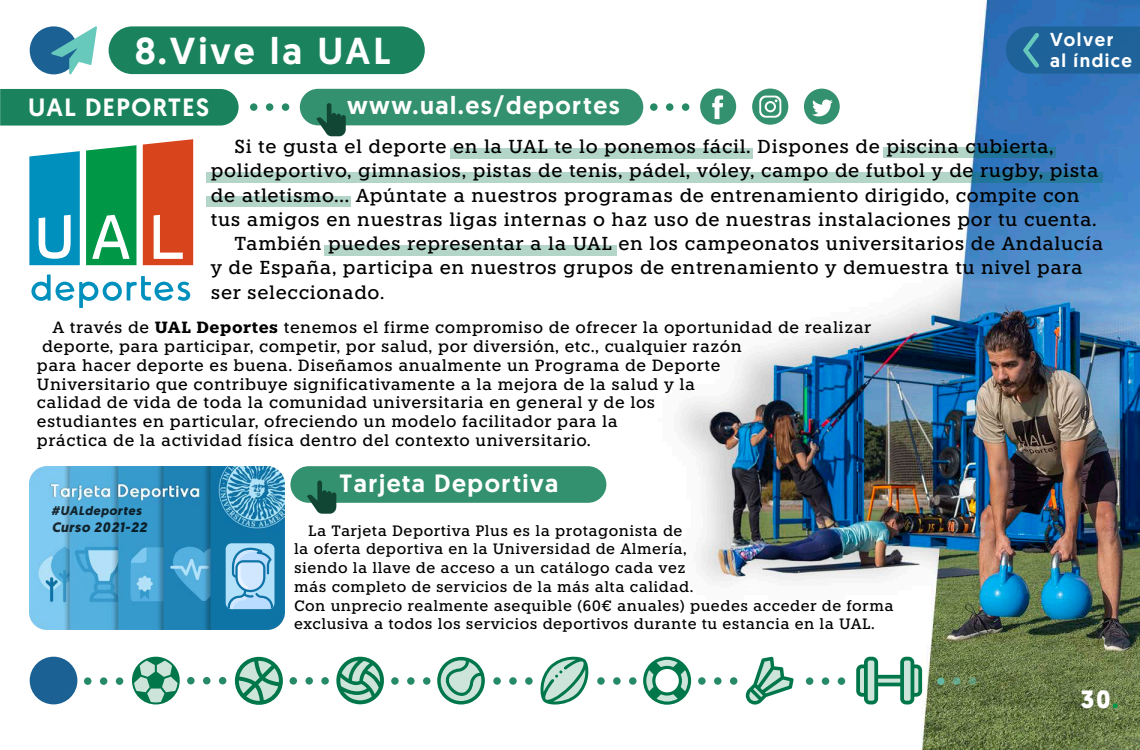
<style>
.page{position:relative;width:1140px;height:750px;background:#fff}
.page>*{position:absolute;margin:0;border:0;box-sizing:border-box;transform-origin:0 0}
.t1{font:500 37.5px "Geomanist";letter-spacing:.08em;color:#fff}
.t2{font:500 25px "Geomanist";letter-spacing:.06em;color:#fff}
.t3{font:700 25px "Geomanist";color:#fff}
.t4{font:500 18.75px "Knile";letter-spacing:.03em;color:#000}
.t5{font:500 18.75px "Geomanist";letter-spacing:.08em;color:#fff}
.t6{font:500 16.25px "Knile";letter-spacing:.03em;color:#000}
.t7{font:500 15px/18.8px "Knile";letter-spacing:.03em;color:#000}
.t8{font:italic 700 13.75px "Geomanist";letter-spacing:.05em;color:#000}
.t9{font:italic 700 12.5px "Geomanist";letter-spacing:.05em;color:#000}
.s1{font-size:17.5px}
.s2{font-weight:700}
.s3{color:#009847}
</style>
<div class="page">
<img style="left:29px;top:0;width:1111px;height:750px">
<svg style="left:856px;top:657px;width:66px;height:47px"></svg>
<svg style="left:746px;top:657px;width:48px;height:48px"></svg>
<svg style="left:643px;top:657px;width:48px;height:48px"></svg>
<svg style="left:540px;top:656px;width:49px;height:49px"></svg>
<svg style="left:437px;top:657px;width:48px;height:48px"></svg>
<svg style="left:334px;top:657px;width:52px;height:47px"></svg>
<svg style="left:235px;top:657px;width:48px;height:48px"></svg>
<svg style="left:132px;top:657px;width:48px;height:47px"></svg>
<div style="left:84px;top:677px;width:7px;height:8px;background:#278a66;border-radius:50%"></div>
<svg style="left:116px;top:677px;width:7px;height:8px"></svg>
<div style="left:100px;top:677px;width:7px;height:8px;background:#278a66;border-radius:50%"></div>
<div style="left:187px;top:677px;width:8px;height:7px;background:#278a66;border-radius:50%"></div>
<div style="left:219px;top:677px;width:7px;height:7px;background:#278a66;border-radius:50%"></div>
<div style="left:203px;top:677px;width:7px;height:7px;background:#278a66;border-radius:50%"></div>
<div style="left:290px;top:677px;width:7px;height:8px;background:#278a66;border-radius:50%"></div>
<svg style="left:321px;top:677px;width:8px;height:8px"></svg>
<svg style="left:305px;top:677px;width:8px;height:8px"></svg>
<svg style="left:391px;top:677px;width:8px;height:8px"></svg>
<svg style="left:423px;top:677px;width:8px;height:8px"></svg>
<svg style="left:407px;top:677px;width:8px;height:8px"></svg>
<svg style="left:493px;top:677px;width:8px;height:8px"></svg>
<svg style="left:525px;top:677px;width:8px;height:8px"></svg>
<svg style="left:509px;top:677px;width:8px;height:8px"></svg>
<svg style="left:597px;top:677px;width:8px;height:8px"></svg>
<svg style="left:629px;top:677px;width:8px;height:8px"></svg>
<svg style="left:613px;top:677px;width:8px;height:8px"></svg>
<svg style="left:698px;top:677px;width:8px;height:8px"></svg>
<svg style="left:730px;top:677px;width:7px;height:8px"></svg>
<svg style="left:714px;top:677px;width:8px;height:8px"></svg>
<div style="left:806px;top:677px;width:7px;height:8px;background:#278a66;border-radius:50%"></div>
<svg style="left:838px;top:677px;width:7px;height:8px"></svg>
<svg style="left:822px;top:677px;width:7px;height:8px"></svg>
<svg style="left:937px;top:677px;width:8px;height:8px"></svg>
<svg style="left:969px;top:677px;width:7px;height:8px"></svg>
<svg style="left:953px;top:677px;width:8px;height:8px"></svg>
<div style="left:30px;top:657px;width:47px;height:47px;background:#1b6194;border-radius:50%"></div>
<img style="left:30px;top:466px;width:254px;height:163px">
<div style="left:226px;top:543px;width:49px;height:66px;background:#b3e1f9;border-radius:6px"></div>
<svg style="left:228px;top:547px;width:45px;height:62px"></svg>
<div style="left:290px;top:466px;width:316px;height:37px;background:#33916f;border-radius:18px"></div>
<svg style="left:307px;top:480px;width:29px;height:34px"></svg>
<div style="left:451px;top:148px;width:302px;height:10px;background:#b3d6c9"></div>
<div style="left:206px;top:196px;width:144px;height:11px;background:#b3d6c9"></div>
<svg style="left:883px;top:148px;width:173px;height:10px;background:#6ea7b2"></svg>
<svg style="left:206px;top:172px;width:896px;height:11px;background:#9ec8c2"></svg>
<div style="left:324px;top:245px;width:293px;height:11px;background:#b3d6c9"></div>
<svg style="left:31px;top:274px;width:159px;height:34px"></svg>
<svg style="left:143px;top:139px;width:50px;height:126px;background:#db5430"></svg>
<svg style="left:86px;top:145px;width:50px;height:120px;background:#20a55e"></svg>
<svg style="left:29px;top:151px;width:51px;height:114px;background:#24a0c7"></svg>
<svg style="left:804px;top:89px;width:36px;height:35px"></svg>
<svg style="left:752px;top:89px;width:36px;height:36px"></svg>
<svg style="left:700px;top:89px;width:36px;height:36px"></svg>
<svg style="left:650px;top:103px;width:8px;height:8px"></svg>
<div style="left:682px;top:103px;width:7px;height:8px;background:#278a66;border-radius:50%"></div>
<svg style="left:666px;top:103px;width:7px;height:8px"></svg>
<div style="left:300px;top:89px;width:343px;height:36px;background:#33916f;border-radius:18px"></div>
<svg style="left:316px;top:103px;width:30px;height:33px"></svg>
<svg style="left:250px;top:103px;width:7px;height:8px"></svg>
<div style="left:282px;top:103px;width:7px;height:8px;background:#278a66;border-radius:50%"></div>
<div style="left:266px;top:103px;width:7px;height:8px;background:#278a66;border-radius:50%"></div>
<div style="left:0;top:89px;width:239px;height:37px;background:#1a835d"></div>
<svg style="left:1006px;top:26px;width:134px;height:48px;background:#20669c"></svg>
<div style="left:109px;top:26px;width:316px;height:48px;background:#1a835d;border-radius:24px"></div>
<div style="left:30px;top:26px;width:48px;height:48px;background:#1b6194;border-radius:50%"></div>
<svg style="left:51px;top:26px;width:46px;height:48px"></svg>
<h1 class="t1" style="left:135px;top:26px;width:257px">8.Vive la UAL</h1>
<h2 class="t2" style="left:28px;top:91px;width:182px">UAL DEPORTES</h2>
<h2 class="t2" style="left:347px;top:89px;width:274px">www.ual.es/deportes</h2>
<p class="t5" style="left:1050px;top:27px;width:65px">Volver</p>
<p class="t5" style="left:1050px;top:48px;width:84px">al índice</p>
<p class="t4" style="left:235px;top:135px;width:821px">Si te gusta el deporte en la UAL te lo ponemos fácil. Dispones de piscina cubierta,</p>
<p class="t4" style="left:211px;top:160px;width:889px">polideportivo, gimnasios, pistas de tenis, pádel, vóley, campo de futbol y de rugby, pista</p>
<p class="t4" style="left:211px;top:184px;width:870px">de atletismo… Apúntate a nuestros programas de entrenamiento dirigido, compite con</p>
<p class="t4" style="left:211px;top:208px;width:887px">tus amigos en nuestras ligas internas o haz uso de nuestras instalaciones por tu cuenta.</p>
<p class="t4" style="left:235px;top:232px;width:870px">También puedes representar a la UAL en los campeonatos universitarios de Andalucía</p>
<p class="t4" style="left:211px;top:256px;width:873px">y de España, participa en nuestros grupos de entrenamiento y demuestra tu nivel para</p>
<p class="t4" style="left:211px;top:281px;width:175px">ser seleccionado<span class="s1">.</span></p>
<p class="t6" style="left:52px;top:318px;width:820px">A través de <span class="s2">UAL Deportes</span> tenemos el firme compromiso de ofrecer la oportunidad de realizar</p>
<p class="t6" style="left:42px;top:337px;width:701px">deporte, para participar, competir, por salud, por diversión, etc., cualquier razón</p>
<p class="t6" style="left:37px;top:355px;width:685px">para hacer deporte es buena. Diseñamos anualmente un Programa de Deporte</p>
<p class="t6" style="left:37px;top:374px;width:660px">Universitario que contribuye significativamente a la mejora de la salud y la</p>
<p class="t6" style="left:37px;top:393px;width:620px">calidad de vida de toda la comunidad universitaria en general y de los</p>
<p class="t6" style="left:37px;top:412px;width:582px">estudiantes en particular, ofreciendo un modelo facilitador para la</p>
<p class="t6" style="left:37px;top:430px;width:555px">práctica de la actividad física dentro del contexto universitario.</p>
<p class="t9" style="left:51px;top:503px;width:92px">#UALdeportes</p>
<p class="t8" style="left:51px;top:518px;width:97px">Curso 2021-22</p>
<h2 class="t2" style="left:340px;top:466px;width:220px">Tarjeta Deportiva</h2>
<p class="t7" style="left:294px;top:521px;width:601px;text-indent:14px">La Tarjeta Deportiva Plus es la protagonista de<br>la oferta deportiva en la Universidad de Almería,<br>siendo la llave de acceso a un catálogo cada vez<br>más completo de servicios de la más alta calidad.<br>Con unprecio realmente asequible (60€ anuales) puedes acceder de forma exclusiva a todos los servicios deportivos durante tu estancia en la UAL.</p>
<h2 class="t3" style="left:1080px;top:683px;width:40px">30<span class="s3">.</span></h2>
</div>
